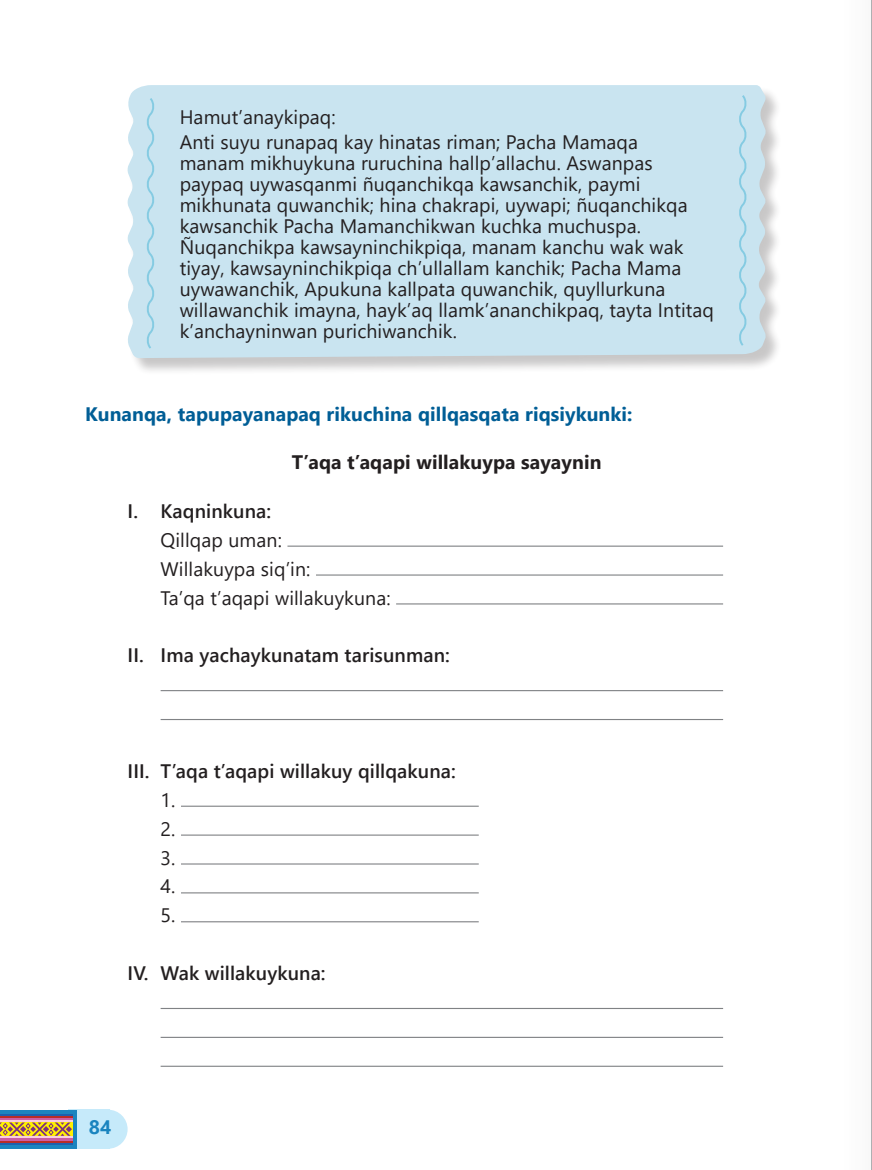
<style>
.page{position:relative;width:872px;height:1170px;background:#fff}
.page>*{position:absolute;margin:0;border:0;box-sizing:border-box;transform-origin:0 0}
.t1{font:19.5px/21px "Segoe UI";letter-spacing:.005em;color:#231f20}
.t2{font:600 19.5px "Segoe UI";letter-spacing:.005em;color:#231f20}
.t3{font:700 19.5px "Segoe UI";letter-spacing:.005em;color:#005e96}
.t4{font:700 19.5px "Segoe UI";letter-spacing:.005em;color:#231f20}
.t5{font:700 19.5px "Segoe UI";color:#1a84bf}
</style>
<div class="page">
<div style="left:841px;top:0;width:31px;height:1169px;background:#fbfbfb"></div>
<hr style="left:871px;top:0;width:1px;height:1169px;background:#97999c">
<div style="left:68px;top:1109px;width:41px;height:39px;background:#c6eafa"></div>
<div style="left:89px;top:1109px;width:39px;height:39px;background:#c6eafa;border-radius:50%"></div>
<svg style="left:0;top:1110px;width:76px;height:38px"></svg>
<hr style="left:0;top:1113px;width:72px;height:2px;background:#1b60ae">
<hr style="left:0;top:1142px;width:72px;height:2px;background:#1b60ae">
<hr style="left:0;top:1115px;width:72px;height:3px;background:#b82c28">
<hr style="left:0;top:1139px;width:72px;height:3px;background:#b82c28">
<hr style="left:0;top:1118px;width:72px;height:2px;background:#ca5da3">
<hr style="left:0;top:1137px;width:72px;height:2px;background:#ca5da3">
<hr style="left:0;top:1120px;width:72px;height:2px;background:#f9cdde">
<hr style="left:0;top:1135px;width:72px;height:2px;background:#f9cdde">
<svg style="left:0;top:1122px;width:72px;height:13px"></svg>
<div style="left:129px;top:86px;width:653px;height:289px;background:#231f20;opacity:.25"></div>
<div style="left:127px;top:85px;width:639px;height:273px;background:#c9e4f0"></div>
<svg style="left:145px;top:97px;width:11px;height:252px;background:#bbdfed"></svg>
<svg style="left:737px;top:94px;width:11px;height:252px;background:#bbdfed"></svg>
<hr style="left:287px;top:545px;width:436px;height:1px;background:#808285">
<hr style="left:316px;top:574px;width:407px;height:1px;background:#808285">
<hr style="left:396px;top:603px;width:327px;height:1px;background:#808285">
<hr style="left:161px;top:690px;width:562px;height:1px;background:#808285">
<hr style="left:161px;top:719px;width:562px;height:1px;background:#808285">
<hr style="left:181px;top:805px;width:298px;height:1px;background:#808285">
<hr style="left:181px;top:834px;width:298px;height:1px;background:#808285">
<hr style="left:181px;top:863px;width:298px;height:1px;background:#808285">
<hr style="left:181px;top:892px;width:298px;height:1px;background:#808285">
<hr style="left:181px;top:921px;width:298px;height:1px;background:#808285">
<hr style="left:161px;top:1007px;width:562px;height:1px;background:#808285">
<hr style="left:161px;top:1036px;width:562px;height:1px;background:#808285">
<hr style="left:161px;top:1065px;width:562px;height:1px;background:#808285">
<p class="t1" style="left:180px;top:103px;width:460px;line-height:25.2px">Hamut’anaykipaq:<br>Anti suyu runapaq kay hinatas riman; Pacha Mamaqa</p>
<p class="t1" style="left:180px;top:151px;width:536px">manam mikhuykuna ruruchina hallp’allachu. Aswanpas paypaq uywasqanmi ñuqanchikqa kawsanchik, paymi mikhunata quwanchik; hina chakrapi, uywapi; ñuqanchikqa kawsanchik Pacha Mamanchikwan kuchka muchuspa.<br>Ñuqanchikpa kawsayninchikpiqa, manam kanchu wak wak tiyay, kawsayninchikpiqa ch’ullallam kanchik; Pacha Mama uywawanchik, Apukuna kallpata quwanchik, quyllurkuna willawanchik imayna, hayk’aq llamk’ananchikpaq, tayta Intitaq k’anchayninwan purichiwanchik.</p>
<p class="t3" style="left:85px;top:396px;width:549px">Kunanqa, tapupayanapaq rikuchina qillqasqata riqsiykunki:</p>
<p class="t4" style="left:292px;top:444px;width:311px">T’aqa t’aqapi willakuypa sayaynin</p>
<p class="t2" style="left:128px;top:492px;width:145px">I. Kaqninkuna:</p>
<p class="t1" style="left:161px;top:523px;width:231px;line-height:28.8px">Qillqap uman:<br>Willakuypa siq’in:<br>Ta’qa t’aqapi willakuykuna:</p>
<p class="t2" style="left:128px;top:637px;width:324px">II. Ima yachaykunatam tarisunman:</p>
<p class="t2" style="left:128px;top:752px;width:330px">III. T’aqa t’aqapi willakuy qillqakuna:</p>
<p class="t1" style="left:161px;top:783px;width:16px;line-height:29px;text-align:justify">1.<br>2.<br>3.<br>4.<br>5.</p>
<p class="t2" style="left:128px;top:954px;width:199px">IV. Wak willakuykuna:</p>
<p class="t5" style="left:89px;top:1108px;width:24px">84</p>
</div>
